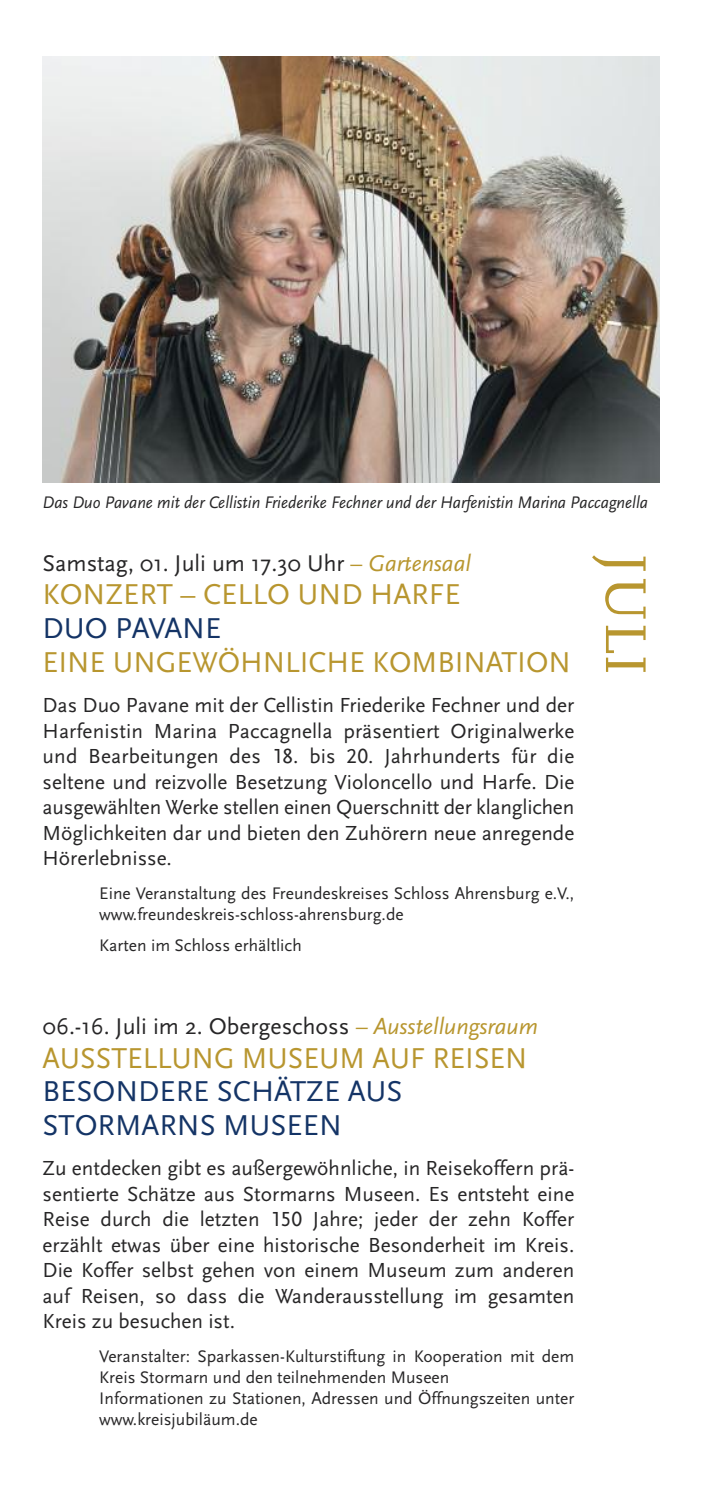
<style>
.page{position:relative;width:702px;height:1489px;background:#fff}
.page>*{position:absolute;margin:0;border:0;box-sizing:border-box;transform-origin:0 0}
.t1{font:60px "FF Scala";color:#b8962f}
.t2{font:30px "Scala Sans";color:#b8962f}
.t3{font:30px/33.8px "Scala Sans";color:#143466}
.t4{font:23.75px "Scala Sans";color:#272627}
.t5{font:21.25px/25.5px "Scala Sans LF";color:#272627;text-align:justify}
.t6{font:17.5px/21px "Scala Sans LF";color:#272627}
.t7{font:italic 17.5px "Scala Sans LF";color:#272627;scale:.95 1}
.s1{color:#b8962f}
.s2{font-family:"Scala Sans LF";font-style:italic;color:#b8962f}
</style>
<div class="page">
<img style="left:43px;top:57px;width:616px;height:425px">
<p class="t7" style="left:43px;top:493px;width:639px">Das Duo Pavane mit der Cellistin Friederike Fechner und der Harfenistin Marina Paccagnella</p>
<p class="t4" style="left:43px;top:551px;width:430px">Samstag, 01. Juli um 17.30 Uhr <span class="s1">–</span> <span class="s2">Gartensaal</span></p>
<h2 class="t2" style="left:43px;top:579px;width:419px">KONZERT – CELLO UND HARFE</h2>
<h2 class="t3" style="left:43px;top:612px;width:180px">DUO PAVANE</h2>
<h2 class="t2" style="left:43px;top:647px;width:529px">EINE UNGEWÖHNLICHE KOMBINATION</h2>
<p class="t5" style="left:43px;top:693px;width:533px">Das Duo Pavane mit der Cellistin Friederike Fechner und der Harfenistin Marina Paccagnella präsentiert Originalwerke und Bearbeitungen des 18. bis 20. Jahrhunderts für die seltene und reizvolle Besetzung Violoncello und Harfe. Die ausgewählten Werke stellen einen Querschnitt der klanglichen Möglichkeiten dar und bieten den Zuhörern neue anregende Hörerlebnisse.</p>
<p class="t6" style="left:99px;top:882px;width:476px">Eine Veranstaltung des Freundeskreises Schloss Ahrensburg e.V., www.freundeskreis-schloss-ahrensburg.de</p>
<p class="t6" style="left:99px;top:935px;width:204px">Karten im Schloss erhältlich</p>
<h1 class="t1" style="left:661px;top:553px;width:124px;rotate:90deg">JULI</h1>
<p class="t4" style="left:43px;top:1014px;width:497px">06.-16. Juli im 2. Obergeschoss <span class="s2">– Ausstellungsraum</span></p>
<h2 class="t2" style="left:43px;top:1042px;width:486px">AUSSTELLUNG MUSEUM AUF REISEN</h2>
<h2 class="t3" style="left:43px;top:1075px;width:361px">BESONDERE SCHÄTZE AUS<br>STORMARNS MUSEEN</h2>
<p class="t5" style="left:43px;top:1156px;width:533px">Zu entdecken gibt es außergewöhnliche, in Reisekoffern prä&shy;sentierte Schätze aus Stormarns Museen. Es entsteht eine Reise durch die letzten 150 Jahre; jeder der zehn Koffer erzählt etwas über eine historische Besonderheit im Kreis.<br>Die Koffer selbst gehen von einem Museum zum anderen auf Reisen, so dass die Wanderausstellung im gesamten Kreis zu besuchen ist.</p>
<p class="t6" style="left:99px;top:1345px;width:476px">Veranstalter: Sparkassen-Kulturstiftung in Kooperation mit dem Kreis Stormarn und den teilnehmenden Museen<br>Informationen zu Stationen, Adressen und Öffnungszeiten unter www.kreisjubiläum.de</p>
</div>
